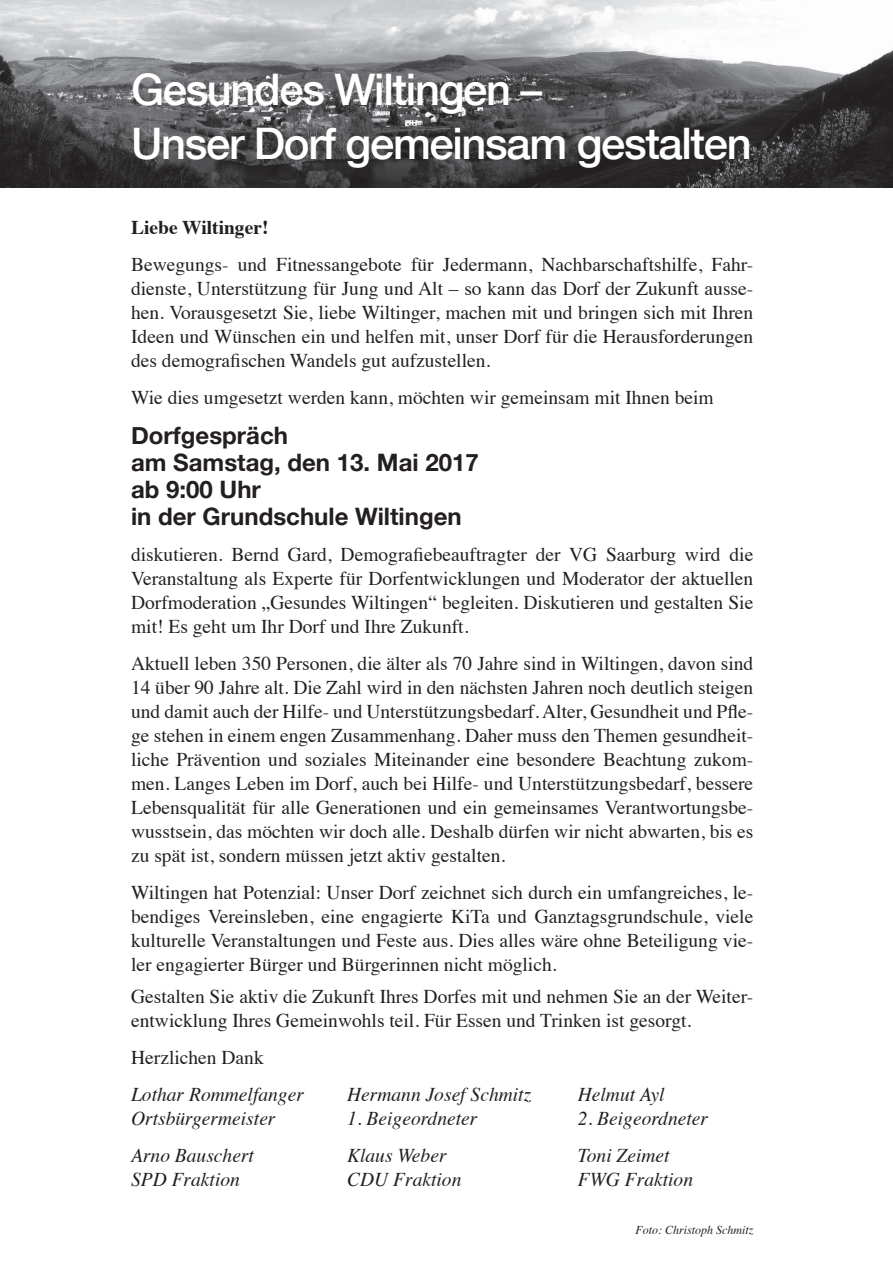
<style>
.page{position:relative;width:893px;height:1263px;background:#fff}
.page>*{position:absolute;margin:0;border:0;box-sizing:border-box;transform-origin:0 0}
.t1{font:500 43.5px/54px "Helvetica Neue";letter-spacing:-.03em;color:#fff}
.t2{font:700 24px/27px "Helvetica Neue";color:#231f20}
.t3{font:19.5px/24px "Times";color:#231f20;text-align:justify}
.t4{font:italic 19.5px "Times";color:#231f20}
.t5{font:700 19.5px "Times";color:#231f20}
.t6{font:italic 12px "Times";color:#231f20}
</style>
<div class="page">
<img style="left:0;top:0;width:893px;height:187px">
<h1 class="t1" style="left:131px;top:61px;width:622px">Gesundes Wiltingen –<br>Unser Dorf gemeinsam gestalten</h1>
<p class="t5" style="left:131px;top:209px;width:139px">Liebe Wiltinger!</p>
<p class="t3" style="left:131px;top:251px;width:624px">Bewegungs- und Fitnessangebote für Jedermann, Nachbarschaftshilfe, Fahr&shy;dienste, Unterstützung für Jung und Alt – so kann das Dorf der Zukunft ausse&shy;hen. Vorausgesetzt Sie, liebe Wiltinger, machen mit und bringen sich mit Ihren Ideen und Wünschen ein und helfen mit, unser Dorf für die Herausforderungen des demografischen Wandels gut aufzustellen.</p>
<p class="t3" style="left:131px;top:384px;width:584px">Wie dies umgesetzt werden kann, möchten wir gemeinsam mit Ihnen beim</p>
<p class="t2" style="left:131px;top:420px;width:349px">Dorfgespräch<br>am Samstag, den 13. Mai 2017 ab 9:00 Uhr<br>in der Grundschule Wiltingen</p>
<p class="t3" style="left:131px;top:541px;width:624px">diskutieren. Bernd Gard, Demografiebeauftragter der VG Saarburg wird die Veranstaltung als Experte für Dorfentwicklungen und Moderator der aktuellen Dorfmoderation „Gesundes Wiltingen“ begleiten. Diskutieren und gestalten Sie mit! Es geht um Ihr Dorf und Ihre Zukunft.</p>
<p class="t3" style="left:131px;top:650px;width:624px">Aktuell leben 350 Personen, die älter als 70 Jahre sind in Wiltingen, davon sind 14 über 90 Jahre alt. Die Zahl wird in den nächsten Jahren noch deutlich steigen und damit auch der Hilfe- und Unterstützungsbedarf. Alter, Gesundheit und Pfle&shy;ge stehen in einem engen Zusammenhang. Daher muss den Themen gesundheit&shy;liche Prävention und soziales Miteinander eine besondere Beachtung zukom&shy;men. Langes Leben im Dorf, auch bei Hilfe- und Unterstützungsbedarf, bessere Lebensqualität für alle Generationen und ein gemeinsames Verantwortungsbe&shy;wusstsein, das möchten wir doch alle. Deshalb dürfen wir nicht abwarten, bis es zu spät ist, sondern müssen jetzt aktiv gestalten.</p>
<p class="t3" style="left:131px;top:879px;width:624px">Wiltingen hat Potenzial: Unser Dorf zeichnet sich durch ein umfangreiches, le&shy;bendiges Vereinsleben, eine engagierte KiTa und Ganztagsgrundschule, viele kulturelle Veranstaltungen und Feste aus. Dies alles wäre ohne Beteiligung vie&shy;ler engagierter Bürger und Bürgerinnen nicht möglich.</p>
<p class="t3" style="left:131px;top:983px;width:624px">Gestalten Sie aktiv die Zukunft Ihres Dorfes mit und nehmen Sie an der Weiter&shy;entwicklung Ihres Gemeinwohls teil. Für Essen und Trinken ist gesorgt.</p>
<p class="t3" style="left:131px;top:1044px;width:134px">Herzlichen Dank</p>
<p class="t4" style="left:131px;top:1077px;width:174px">Lothar Rommelfanger</p>
<p class="t4" style="left:347px;top:1077px;width:186px">Hermann Josef Schmitz</p>
<p class="t4" style="left:578px;top:1077px;width:88px">Helmut Ayl</p>
<p class="t4" style="left:131px;top:1101px;width:146px">Ortsbürgermeister</p>
<p class="t4" style="left:347px;top:1101px;width:132px">1. Beigeordneter</p>
<p class="t4" style="left:578px;top:1101px;width:132px">2. Beigeordneter</p>
<p class="t4" style="left:131px;top:1138px;width:124px">Arno Bauschert</p>
<p class="t4" style="left:347px;top:1138px;width:101px">Klaus Weber</p>
<p class="t4" style="left:578px;top:1138px;width:93px">Toni Zeimet</p>
<p class="t4" style="left:131px;top:1162px;width:110px">SPD Fraktion</p>
<p class="t4" style="left:347px;top:1162px;width:116px">CDU Fraktion</p>
<p class="t4" style="left:578px;top:1162px;width:117px">FWG Fraktion</p>
<p class="t6" style="left:635px;top:1219px;width:120px">Foto: Christoph Schmitz</p>
</div>
